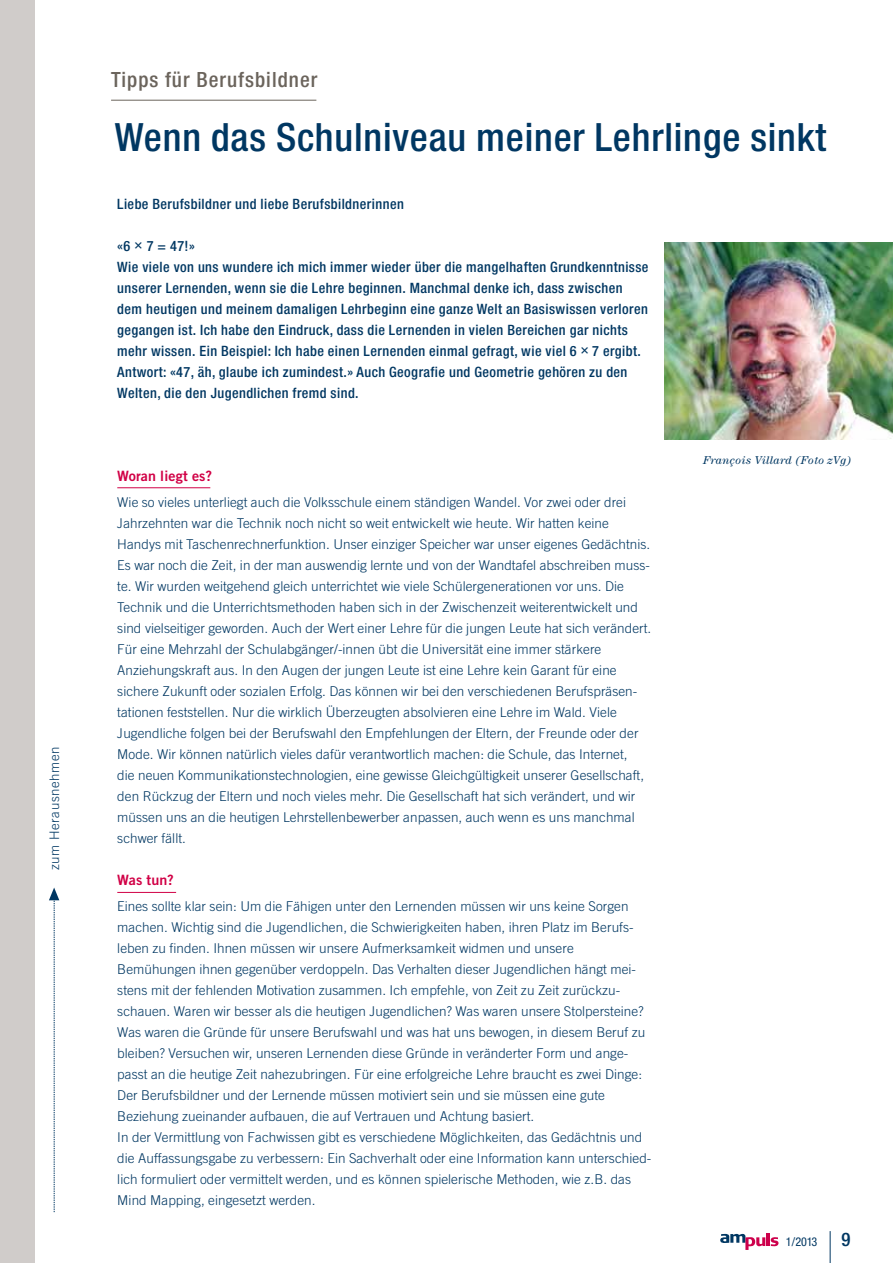
<style>
.page{position:relative;width:893px;height:1263px;background:#fff}
.page>*{position:absolute;margin:0;border:0;box-sizing:border-box;transform-origin:0 0}
.t1{font:500 condensed 39px "Helvetica Neue";letter-spacing:.02em;color:#003762}
.t2{font:500 condensed 21px "Helvetica Neue";letter-spacing:.05em;color:#6b645c}
.t3{font:500 condensed 18.75px "Helvetica Neue";color:#003762}
.t4{font:500 condensed 14.25px/21px "Helvetica Neue";letter-spacing:.03em;color:#003762}
.t5{font:14.25px "Trade Gothic Bold Two";letter-spacing:.01em;color:#d10046}
.t6{font:300 13.5px/21px "Trade Gothic";letter-spacing:.005em;color:#003762}
.t7{font:300 13.2px "Trade Gothic";letter-spacing:.05em;color:#003762}
.t8{font:condensed 12.15px "Helvetica Neue";color:#003762}
.t9{font:italic 11.25px "Century";letter-spacing:.025em;color:#003762}
</style>
<div class="page">
<svg style="left:720px;top:1234px;width:45px;height:16px"></svg>
<hr style="left:766px;top:1233px;width:4px;height:13px;background:#cd004b">
<svg style="left:771px;top:1237px;width:7px;height:9px"></svg>
<hr style="left:830px;top:1231px;width:1px;height:32px;background:#003762">
<hr style="left:111px;top:100px;width:205px;height:1px;background:#6b645c">
<hr style="left:117px;top:487px;width:93px;height:1px;background:#d10046">
<hr style="left:117px;top:892px;width:59px;height:1px;background:#d10046">
<img style="left:664px;top:242px;width:229px;height:197px">
<div style="left:0;top:0;width:34px;height:1263px;background:#d0ccca"></div>
<svg style="left:49px;top:887px;width:10px;height:325px"></svg>
<p class="t7" style="left:47px;top:870px;width:125px;rotate:-90deg">zum Herausnehmen</p>
<h2 class="t2" style="left:111px;top:67px;width:208px">Tipps für Berufsbildner</h2>
<h1 class="t1" style="left:115px;top:113px;width:713px">Wenn das Schulniveau meiner Lehrlinge sinkt</h1>
<p class="t4" style="left:117px;top:193px;width:288px">Liebe Berufsbildner und liebe Berufsbildnerinnen</p>
<p class="t4" style="left:117px;top:235px;width:533px">«6 × 7 = 47!»<br>Wie viele von uns wundere ich mich immer wieder über die mangelhaften Grundkenntnisse unserer Lernenden, wenn sie die Lehre beginnen. Manchmal denke ich, dass zwischen dem heutigen und meinem damaligen Lehrbeginn eine ganze Welt an Basiswissen verloren gegangen ist. Ich habe den Eindruck, dass die Lernenden in vielen Bereichen gar nichts mehr wissen. Ein Beispiel: Ich habe einen Lernenden einmal gefragt, wie viel 6 × 7 ergibt.<br>Antwort: «47, äh, glaube ich zumindest.» Auch Geografie und Geometrie gehören zu den Welten, die den Jugendlichen fremd sind.</p>
<p class="t5" style="left:117px;top:467px;width:96px">Woran liegt es?</p>
<p class="t6" style="left:117px;top:491px;width:536px">Wie so vieles unterliegt auch die Volksschule einem ständigen Wandel. Vor zwei oder drei Jahrzehnten war die Technik noch nicht so weit entwickelt wie heute. Wir hatten keine Handys mit Taschenrechnerfunktion. Unser einziger Speicher war unser eigenes Gedächtnis.<br>Es war noch die Zeit, in der man auswendig lernte und von der Wandtafel abschreiben muss&shy;te. Wir wurden weitgehend gleich unterrichtet wie viele Schülergenerationen vor uns. Die Technik und die Unterrichtsmethoden haben sich in der Zwischenzeit weiterentwickelt und sind vielseitiger geworden. Auch der Wert einer Lehre für die jungen Leute hat sich verändert.<br>Für eine Mehrzahl der Schulabgänger/-innen übt die Universität eine immer stärkere Anziehungskraft aus. In den Augen der jungen Leute ist eine Lehre kein Garant für eine sichere Zukunft oder sozialen Erfolg. Das können wir bei den verschiedenen Berufspräsen&shy;tationen feststellen. Nur die wirklich Überzeugten absolvieren eine Lehre im Wald. Viele Jugendliche folgen bei der Berufswahl den Empfehlungen der Eltern, der Freunde oder der Mode. Wir können natürlich vieles dafür verantwortlich machen: die Schule, das Internet,<br>die neuen Kommunikationstechnologien, eine gewisse Gleichgültigkeit unserer Gesellschaft, den Rückzug der Eltern und noch vieles mehr. Die Gesellschaft hat sich verändert, und wir müssen uns an die heutigen Lehrstellenbewerber anpassen, auch wenn es uns manchmal schwer fällt.</p>
<p class="t5" style="left:117px;top:871px;width:58px">Was tun?</p>
<p class="t6" style="left:117px;top:895px;width:536px">Eines sollte klar sein: Um die Fähigen unter den Lernenden müssen wir uns keine Sorgen machen. Wichtig sind die Jugendlichen, die Schwierigkeiten haben, ihren Platz im Berufs&shy;leben zu finden. Ihnen müssen wir unsere Aufmerksamkeit widmen und unsere Bemühungen ihnen gegenüber verdoppeln. Das Verhalten dieser Jugendlichen hängt mei&shy;stens mit der fehlenden Motivation zusammen. Ich empfehle, von Zeit zu Zeit zurückzu&shy;schauen. Waren wir besser als die heutigen Jugendlichen? Was waren unsere Stolpersteine?<br>Was waren die Gründe für unsere Berufswahl und was hat uns bewogen, in diesem Beruf zu bleiben? Versuchen wir, unseren Lernenden diese Gründe in veränderter Form und ange&shy;passt an die heutige Zeit nahezubringen. Für eine erfolgreiche Lehre braucht es zwei Dinge:<br>Der Berufsbildner und der Lernende müssen motiviert sein und sie müssen eine gute Beziehung zueinander aufbauen, die auf Vertrauen und Achtung basiert.<br>In der Vermittlung von Fachwissen gibt es verschiedene Möglichkeiten, das Gedächtnis und die Auffassungsgabe zu verbessern: Ein Sachverhalt oder eine Information kann unterschied&shy;lich formuliert oder vermittelt werden, und es können spielerische Methoden, wie z.B. das Mind Mapping, eingesetzt werden.</p>
<p class="t9" style="left:703px;top:453px;width:150px">François Villard (Foto zVg)</p>
<p class="t8" style="left:786px;top:1234px;width:33px">1/2013</p>
<h3 class="t3" style="left:841px;top:1228px;width:10px">9</h3>
</div>
